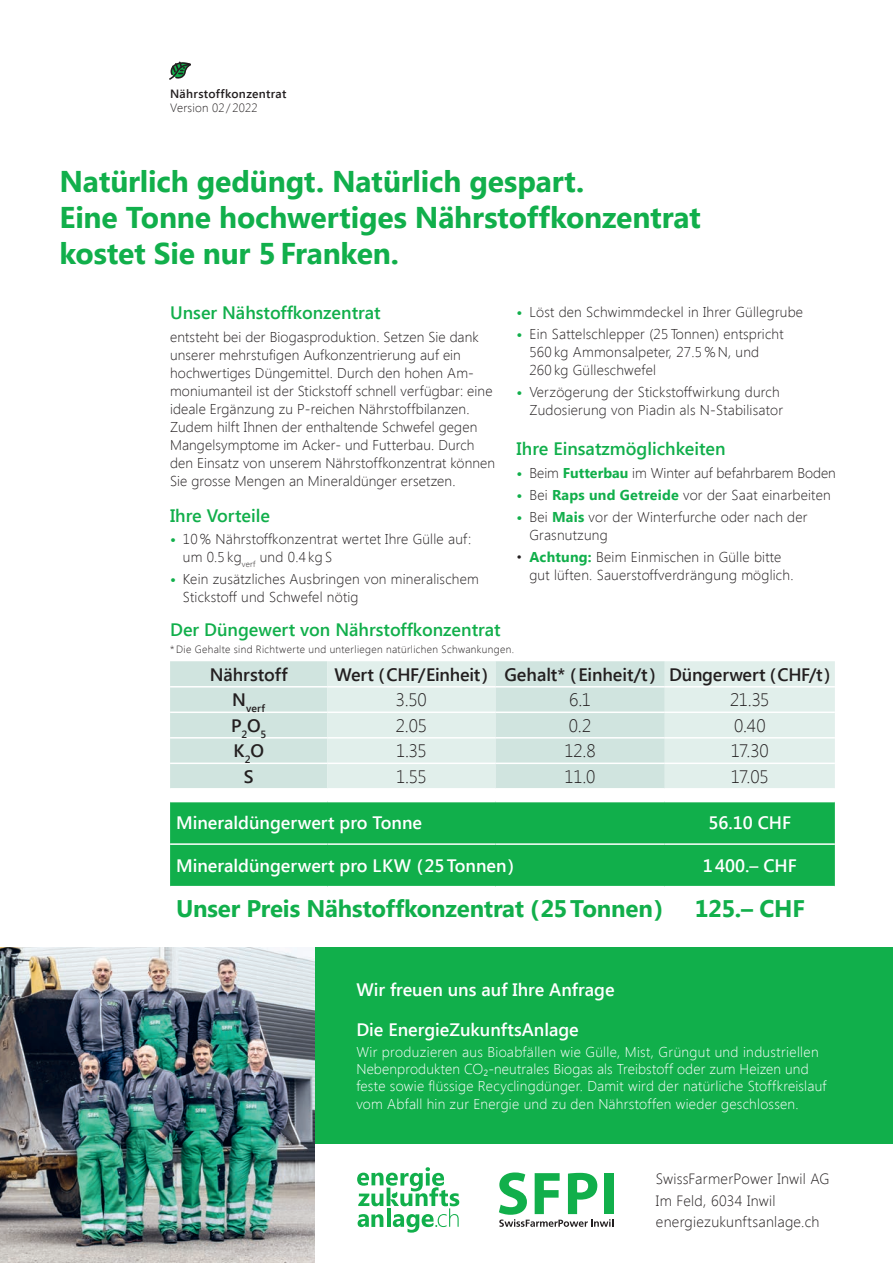
<style>
.page{position:relative;width:893px;height:1263px;background:#fff}
.page>*{position:absolute;margin:0;border:0;box-sizing:border-box;transform-origin:0 0}
.t1{font:700 30px/36px "Segoe UI";letter-spacing:-.01em;color:#11af4b}
.t2{font:700 24px "Segoe UI";letter-spacing:-.01em;color:#11af4b}
.t3{font:600 18px "Segoe UI";color:#fff}
.t4{font:600 18px "Segoe UI";color:#11af4b}
.t5{font:600 18px "Segoe UI";letter-spacing:-.01em;color:#231f20}
.t6{font:300 18px "Segoe UI";letter-spacing:-.02em;color:#231f20}
.t7{font:300 14.85px/21.6px "Segoe UI";letter-spacing:.015em;color:#231f20}
.t8{font:300 14.25px/18px "Segoe UI";letter-spacing:.015em;color:#231f20}
.t9{font:300 14.25px/17.1px "Segoe UI";letter-spacing:.02em;color:#fff}
.t10{font:600 12px "Segoe UI";letter-spacing:.025em;color:#231f20}
.t11{font:300 12px "Segoe UI";letter-spacing:.02em;color:#231f20}
.t12{font:300 10.5px "Segoe UI";letter-spacing:.035em;color:#231f20}
.t13{font:600 10.5px "Segoe UI";color:#231f20}
.s1{font-weight:700;color:#11af4b}
</style>
<div class="page">
<img style="left:0;top:947px;width:316px;height:316px">
<div style="left:316px;top:947px;width:577px;height:197px;background:#11af4b"></div>
<div style="left:605px;top:1173px;width:9px;height:41px;background:#11af4b"></div>
<svg style="left:499px;top:1172px;width:114px;height:55px"></svg>
<svg style="left:357px;top:1167px;width:102px;height:65px"></svg>
<svg style="left:169px;top:62px;width:22px;height:18px"></svg>
<div style="left:170px;top:661px;width:157px;height:127px;background:#d0e4df"></div>
<svg style="left:327px;top:661px;width:508px;height:127px;background:#dbebe7"></svg>
<div style="left:170px;top:802px;width:665px;height:84px;background:#11af4b"></div>
<hr style="left:170px;top:686px;width:157px;height:1px;background:#fff">
<hr style="left:327px;top:686px;width:168px;height:1px;background:#fff">
<hr style="left:495px;top:686px;width:170px;height:1px;background:#fff">
<hr style="left:665px;top:686px;width:170px;height:1px;background:#fff">
<hr style="left:170px;top:711px;width:157px;height:2px;background:#fff">
<hr style="left:327px;top:711px;width:168px;height:2px;background:#fff">
<hr style="left:495px;top:711px;width:170px;height:2px;background:#fff">
<hr style="left:665px;top:711px;width:170px;height:2px;background:#fff">
<hr style="left:170px;top:737px;width:157px;height:1px;background:#fff">
<hr style="left:327px;top:737px;width:168px;height:1px;background:#fff">
<hr style="left:495px;top:737px;width:170px;height:1px;background:#fff">
<hr style="left:665px;top:737px;width:170px;height:1px;background:#fff">
<hr style="left:170px;top:762px;width:157px;height:2px;background:#fff">
<hr style="left:327px;top:762px;width:168px;height:2px;background:#fff">
<hr style="left:495px;top:762px;width:170px;height:2px;background:#fff">
<hr style="left:665px;top:762px;width:170px;height:2px;background:#fff">
<hr style="left:170px;top:843px;width:157px;height:2px;background:#fff">
<hr style="left:327px;top:843px;width:168px;height:2px;background:#fff">
<hr style="left:495px;top:843px;width:170px;height:2px;background:#fff">
<hr style="left:665px;top:843px;width:170px;height:2px;background:#fff">
<p class="t10" style="left:170px;top:85px;width:118px">Nährstoffkonzentrat</p>
<p class="t11" style="left:170px;top:100px;width:89px">Version 02 / 2022</p>
<h1 class="t1" style="left:60px;top:162px;width:643px">Natürlich gedüngt. Natürlich gespart.<br>Eine Tonne hochwertiges Nährstoffkonzentrat kostet Sie nur 5 Franken.</h1>
<p class="t4" style="left:170px;top:300px;width:212px">Unser Nähstoffkonzentrat</p>
<p class="t8" style="left:170px;top:327px;width:327px">entsteht bei der Biogasproduktion. Setzen Sie dank unserer mehrstufigen Aufkonzentrierung auf ein hochwertiges Düngemittel. Durch den hohen Am&shy;moniumanteil ist der Stickstoff schnell verfügbar: eine ideale Ergänzung zu P-reichen Nährstoffbilanzen.<br>Zudem hilft Ihnen der enthaltende Schwefel gegen Mangelsymptome im Acker- und Futterbau. Durch den Einsatz von unserem Nährstoffkonzentrat können Sie grosse Mengen an Mineraldünger ersetzen.</p>
<p class="t4" style="left:170px;top:503px;width:101px">Ihre Vorteile</p>
<p class="t8" style="left:183px;top:529px;width:290px;text-indent:-13px"><span class="s1">•</span> 10% Nährstoffkonzentrat wertet Ihre Gülle auf: um 0.5 kg<sub>verf</sub> und 0.4 kg S</p>
<p class="t8" style="left:183px;top:569px;width:298px;text-indent:-13px"><span class="s1">•</span> Kein zusätzliches Ausbringen von mineralischem<br>Stickstoff und Schwefel nötig</p>
<p class="t8" style="left:517px;top:302px;width:288px"><span class="s1">•</span> Löst den Schwimmdeckel in Ihrer Güllegrube</p>
<p class="t8" style="left:529px;top:324px;width:256px;text-indent:-13px"><span class="s1">•</span> Ein Sattelschlepper (25 Tonnen) entspricht<br>560 kg Ammonsalpeter, 27.5%N, und<br>260 kg Gülleschwefel</p>
<p class="t8" style="left:517px;top:383px;width:268px;text-align:right"><span class="s1">•</span> Verzögerung der Stickstoffwirkung durch<br>Zudosierung von Piadin als N-Stabilisator</p>
<p class="t4" style="left:517px;top:436px;width:210px">Ihre Einsatzmöglichkeiten</p>
<p class="t8" style="left:517px;top:463px;width:321px"><span class="s1">•</span> Beim <span class="s1">Futterbau</span> im Winter auf befahrbarem Boden</p>
<p class="t8" style="left:517px;top:485px;width:316px"><span class="s1">•</span> Bei <span class="s1">Raps und Getreide</span> vor der Saat einarbeiten</p>
<p class="t8" style="left:529px;top:508px;width:280px;text-indent:-13px"><span class="s1">•</span> Bei <span class="s1">Mais</span> vor der Winterfurche oder nach der<br>Grasnutzung</p>
<p class="t8" style="left:529px;top:548px;width:266px;text-indent:-13px">• <span class="s1">Achtung:</span> Beim Einmischen in Gülle bitte gut lüften. Sauerstoffverdrängung möglich.</p>
<p class="t4" style="left:170px;top:617px;width:332px">Der Düngewert von Nährstoffkonzentrat</p>
<p class="t12" style="left:170px;top:642px;width:346px">* Die Gehalte sind Richtwerte und unterliegen natürlichen Schwankungen.</p>
<p class="t5" style="left:210px;top:662px;width:80px">Nährstoff</p>
<p class="t5" style="left:334px;top:662px;width:498px">Wert ( CHF/Einheit ) Gehalt* ( Einheit/t ) Düngerwert ( CHF/t )</p>
<p class="t13" style="left:232px;top:701px;width:34px"><sup>N</sup>verf</p>
<p class="t6" style="left:396px;top:687px;width:33px">3.50</p>
<p class="t6" style="left:569px;top:687px;width:24px">6.1</p>
<p class="t6" style="left:730px;top:687px;width:41px">21.35</p>
<p class="t5" style="left:231px;top:713px;width:37px">P<sub>2</sub>O<sub>5</sub></p>
<p class="t6" style="left:396px;top:713px;width:33px">2.05</p>
<p class="t6" style="left:569px;top:713px;width:24px">0.2</p>
<p class="t6" style="left:734px;top:713px;width:33px">0.40</p>
<p class="t5" style="left:233px;top:738px;width:32px">K<sub>2</sub>O</p>
<p class="t6" style="left:396px;top:738px;width:32px">1.35</p>
<p class="t6" style="left:564px;top:738px;width:33px">12.8</p>
<p class="t6" style="left:731px;top:738px;width:39px">17.30</p>
<p class="t5" style="left:244px;top:764px;width:11px">S</p>
<p class="t6" style="left:396px;top:764px;width:32px">1.55</p>
<p class="t6" style="left:565px;top:764px;width:32px">11.0</p>
<p class="t6" style="left:731px;top:764px;width:39px">17.05</p>
<p class="t3" style="left:176px;top:810px;width:248px">Mineraldüngerwert pro Tonne</p>
<p class="t3" style="left:708px;top:810px;width:84px">56.10 CHF</p>
<p class="t3" style="left:176px;top:853px;width:340px">Mineraldüngerwert pro LKW ( 25Tonnen )</p>
<p class="t3" style="left:703px;top:853px;width:95px">1400.– CHF</p>
<h2 class="t2" style="left:176px;top:891px;width:489px">Unser Preis Nähstoffkonzentrat ( 25Tonnen )</h2>
<h2 class="t2" style="left:695px;top:891px;width:112px">125.– CHF</h2>
<p class="t3" style="left:356px;top:977px;width:260px">Wir freuen uns auf Ihre Anfrage</p>
<p class="t3" style="left:356px;top:1017px;width:224px">Die EnergieZukunftsAnlage</p>
<p class="t9" style="left:356px;top:1043px;width:472px">Wir produzieren aus Bioabfällen wie Gülle, Mist, Grüngut und industriellen Nebenprodukten CO₂-neutrales Biogas als Treibstoff oder zum Heizen und feste sowie flüssige Recyclingdünger. Damit wird der natürliche Stoffkreislauf vom Abfall hin zur Energie und zu den Nährstoffen wieder geschlossen.</p>
<p class="t7" style="left:656px;top:1167px;width:175px">SwissFarmerPower Inwil AG<br>Im Feld, 6034 Inwil energiezukunftsanlage.ch</p>
</div>
